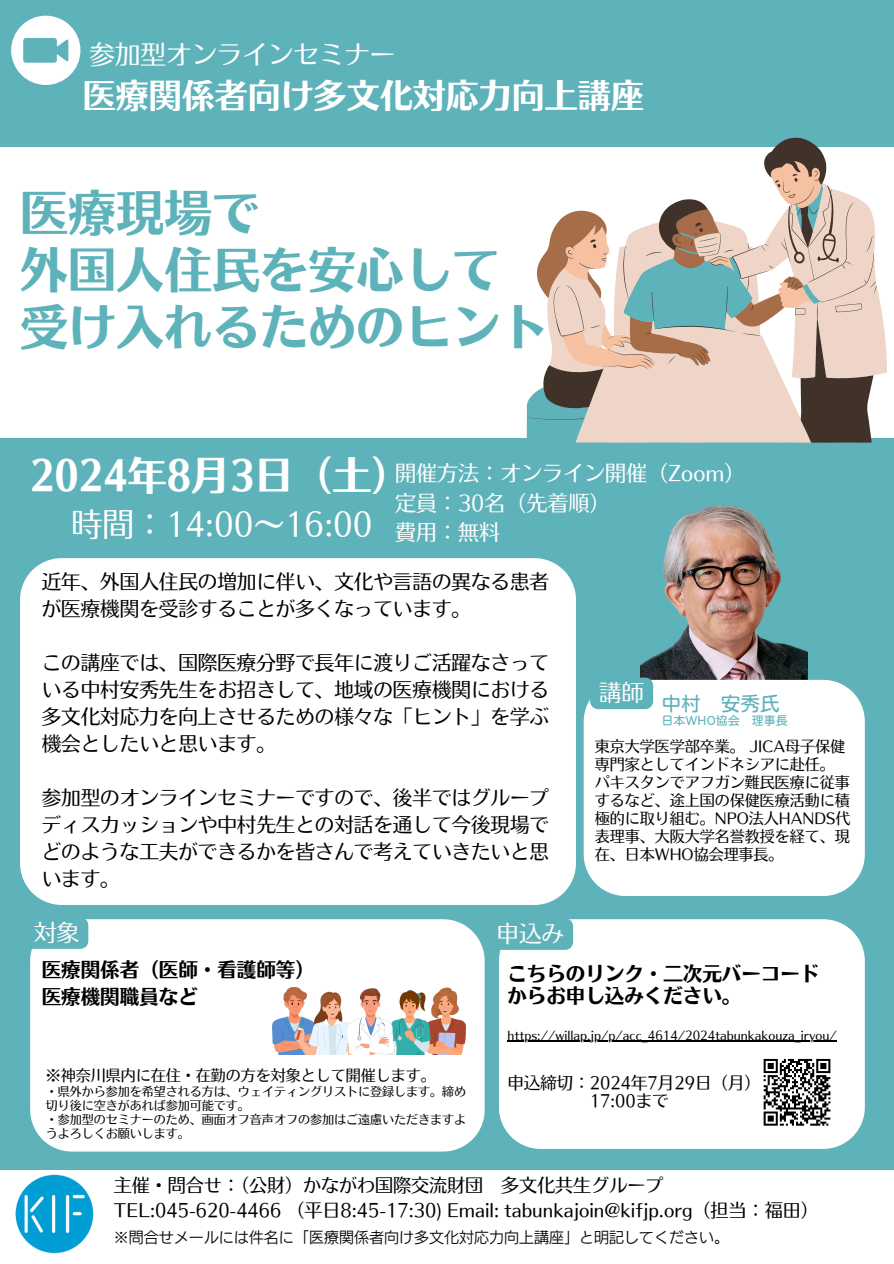
<style>
.page{position:relative;width:894px;height:1264px;background:#fff}
.page>*{position:absolute;margin:0;border:0;box-sizing:border-box;transform-origin:0 0}
.t1{font:48px/57.3px "Nud Motoya Aporo Std W6";color:#5eb2ba}
.t2{font:39px "Nud Motoya Aporo Std W6";color:#fff}
.t3{font:33px "Nud Motoya Aporo Std W6";color:#fff}
.t4{font:31.5px "Nud Motoya Aporo Std W3";color:#fff}
.t5{font:25.5px "Nud Motoya Aporo Std W3";color:#fff}
.t6{font:22.5px "Nud Motoya Aporo Std W3";color:#fff}
.t7{font:21px/29.2px "Nud Motoya Aporo Std W3";color:#fff}
.t8{font:19.65px "Motoya Maru Std W3";color:#5eb2ba}
.t9{font:19.5px/27px "Nud Motoya Aporo Std W3";color:#000;text-align:justify}
.t10{font:19.5px/22px "Nud Motoya Aporo Std W6";color:#000}
.t11{font:18px "Nud Motoya Aporo Std W3";color:#000}
.t12{font:16.5px "Nud Motoya Aporo Std W3";color:#000}
.t13{font:15px/18px "Nud Motoya Aporo Std W3";color:#000}
.t14{font:15px "Canva UD Kakugo Large Pr 6 N R";color:#000}
.t15{font:12px/14px "Nud Motoya Aporo Std W3";color:#000}
.t16{font:12px "Motoya Maru Std W3";color:#5eb2ba}
</style>
<div class="page">
<div style="left:0;top:438px;width:893px;height:731px;background:#5eb2ba"></div>
<div style="left:0;top:0;width:893px;height:146px;background:#5eb2ba"></div>
<img style="left:11px;top:1169px;width:87px;height:85px">
<svg style="left:876px;top:284px;width:10px;height:91px"></svg>
<svg style="left:526px;top:138px;width:350px;height:304px"></svg>
<svg style="left:11px;top:16px;width:69px;height:69px"></svg>
<div style="left:20px;top:558px;width:555px;height:347px;background:#fff"></div>
<img style="left:640px;top:505px;width:167px;height:175px">
<div style="left:583px;top:680px;width:281px;height:216px;background:#fff"></div>
<div style="left:30px;top:919px;width:454px;height:232px;background:#fff"></div>
<div style="left:499px;top:919px;width:365px;height:229px;background:#fff"></div>
<hr style="left:507px;top:1040px;width:329px;height:1px;background:#000">
<div style="left:759px;top:1054px;width:75px;height:75px;background:#fff"></div>
<svg style="left:763px;top:1058px;width:68px;height:68px"></svg>
<img style="left:272px;top:987px;width:193px;height:67px">
<svg style="left:590px;top:677px;width:63px;height:32px"></svg>
<svg style="left:30px;top:919px;width:58px;height:29px"></svg>
<svg style="left:499px;top:919px;width:74px;height:30px"></svg>
<p class="t5" style="left:89px;top:41px;width:307px">参加型オンラインセミナー</p>
<p class="t3" style="left:83px;top:79px;width:562px">医療関係者向け多文化対応力向上講座</p>
<p class="t1" style="left:20px;top:184px;width:529px">医療現場で<br>外国人住民を安心して受け入れるためのヒント</p>
<p class="t2" style="left:30px;top:456px;width:382px">2024年8月 3日（土）</p>
<p class="t4" style="left:71px;top:509px;width:303px">時間：14:00～16:00</p>
<h5 class="t7" style="left:395px;top:459px;width:352px">開催方法：オンライン開催（Zoom）定員：30名（先着順）<br>費用：無料</h5>
<p class="t9" style="left:42px;top:567px;width:508px">近年、外国人住民の増加に伴い、文化や言語の異なる患者が医療機関を受診することが多くなっています。</p>
<p class="t9" style="left:42px;top:648px;width:508px">この講座では、国際医療分野で長年に渡りご活躍なさっている中村安秀先生をお招きして、地域の医療機関における多文化対応力を向上させるための様々な「ヒント」を学ぶ機会としたいと思います。</p>
<h6 class="t9" style="left:42px;top:783px;width:508px">参加型のオンラインセミナーですので、後半ではグループディスカッションや中村先生との対話を通して今後現場でどのような工夫ができるかを皆さんで考えていきたいと思います。</h6>
<p class="t6" style="left:34px;top:921px;width:46px">対象</p>
<h5 class="t6" style="left:496px;top:922px;width:69px">申込み</h5>
<p class="t6" style="left:599px;top:681px;width:46px">講師</p>
<p class="t8" style="left:661px;top:694px;width:118px">中村 安秀氏</p>
<h5 class="t16" style="left:661px;top:714px;width:127px">日本WHO協会 理事長</h5>
<p class="t13" style="left:594px;top:737px;width:257px">東京大学医学部卒業。 JICA母子保健専門家としてインドネシアに赴任。パキスタンでアフガン難民医療に従事するなど、途上国の保健医療活動に積極的に取り組む。NPO法人HANDS代表理事、大阪大学名誉教授を経て、現在、日本WHO協会理事長。</p>
<p class="t10" style="left:42px;top:956px;width:274px;line-height:27px">医療関係者（医師・看護師等）医療機関職員など</p>
<p class="t13" style="left:46px;top:1066px;width:391px">※神奈川県内に在住・在勤の方を対象として開催します。</p>
<p class="t15" style="left:46px;top:1084px;width:422px">・県外から参加を希望される方は、ウェイティングリストに登録します。締め切り後に空きがあれば参加可能です。</p>
<h6 class="t15" style="left:46px;top:1112px;width:422px">・参加型のセミナーのため、画面オフ音声オフの参加はご遠慮いただきますようよろしくお願いします。</h6>
<h2 class="t10" style="left:507px;top:962px;width:313px">こちらのリンク・二次元バーコードからお申し込みください。</h2>
<p class="t15" style="left:507px;top:1028px;width:331px">https://willap.jp/p/acc_4614/2024tabunkakouza_iryou/</p>
<h1 class="t12" style="left:507px;top:1074px;width:255px">申込締切：2024年7月 29日（月）</h1>
<h5 class="t12" style="left:589px;top:1092px;width:80px">17:00まで</h5>
<p class="t11" style="left:114px;top:1176px;width:551px">主催・問合せ：（公財）かながわ国際交流財団 多文化共生グループ</p>
<p class="t11" style="left:114px;top:1201px;width:706px">TEL:045-620-4466 （平日 8:45-17:30) Email: tabunkajoin@kifjp.org（担当：福田）</p>
<p class="t14" style="left:114px;top:1229px;width:616px">※問合せメールには件名に「医療関係者向け多文化対応力向上講座」と明記してください。</p>
</div>
